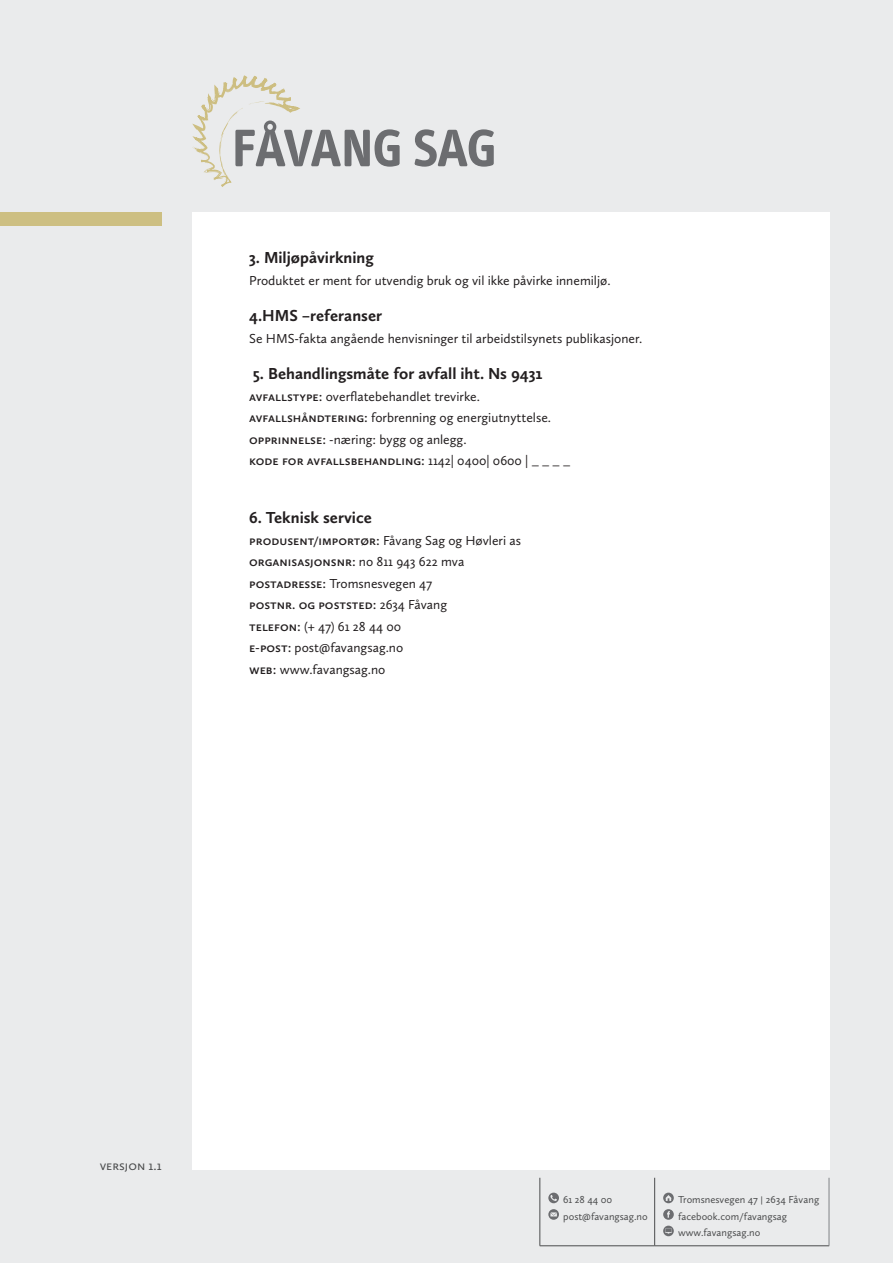
<style>
.page{position:relative;width:893px;height:1263px;background:#eaebec}
.page>*{position:absolute;margin:0;border:0;box-sizing:border-box;transform-origin:0 0}
.t1{font:700 16.5px "Calluna Sans";color:#231f20}
.t2{font:13.5px/21.5px "Calluna Sans";color:#231f20}
.t3{font:13.5px "Calluna Sans";color:#4b4c4d}
.t4{font:10.5px/16.5px "Calluna Sans";color:#4b4c4d}
.s1{font-weight:600}
</style>
<div class="page">
<div style="left:192px;top:213px;width:637px;height:957px;background:#fff"></div>
<div style="left:0;top:213px;width:162px;height:13px;background:#cdbf82"></div>
<hr style="left:540px;top:1178px;width:1px;height:67px;background:#4b4c4d">
<hr style="left:654px;top:1178px;width:1px;height:67px;background:#4b4c4d">
<hr style="left:540px;top:1245px;width:115px;height:1px;background:#4b4c4d">
<hr style="left:655px;top:1245px;width:174px;height:1px;background:#4b4c4d">
<hr style="left:829px;top:1178px;width:1px;height:67px;background:#818386">
<svg style="left:548px;top:1192px;width:11px;height:11px"></svg>
<svg style="left:548px;top:1209px;width:11px;height:11px"></svg>
<svg style="left:663px;top:1192px;width:11px;height:11px"></svg>
<svg style="left:663px;top:1209px;width:11px;height:27px"></svg>
<svg style="left:414px;top:129px;width:80px;height:38px"></svg>
<svg style="left:192px;top:75px;width:208px;height:112px"></svg>
<p class="t1" style="left:249px;top:248px;width:126px">3. Miljøpåvirkning</p>
<p class="t2" style="left:249px;top:269px;width:363px">Produktet er ment for utvendig bruk og vil ikke påvirke innemiljø.</p>
<p class="t1" style="left:249px;top:306px;width:134px">4.HMS –referanser</p>
<p class="t2" style="left:249px;top:327px;width:395px">Se HMS-fakta angående henvisninger til arbeidstilsynets publikasjoner.</p>
<p class="t1" style="left:253px;top:364px;width:291px">5. Behandlingsmåte for avfall iht. Ns 9431</p>
<p class="t2" style="left:249px;top:385px;width:323px"><span class="s1">avfallstype:</span> overflatebehandlet trevirke. <span class="s1">avfallshåndtering:</span> forbrenning og energiutnyttelse. <span class="s1">opprinnelse:</span> -næring: bygg og anlegg.<br><span class="s1">kode for avfallsbehandling:</span> 1142| 0400| 0600 | _ _ _ _</p>
<p class="t1" style="left:249px;top:508px;width:124px">6. Teknisk service</p>
<p class="t2" style="left:249px;top:529px;width:273px"><span class="s1">produsent/importør:</span> Fåvang Sag og Høvleri as <span class="s1">organisasjonsnr:</span> no 811 943 622 mva <span class="s1">postadresse:</span> Tromsnesvegen 47<br><span class="s1">postnr. og poststed:</span> 2634 Fåvang<br><span class="s1">telefon:</span> (+ 47) 61 28 44 00<br><span class="s1">e-post:</span> post@favangsag.no<br><span class="s1">web:</span> www.favangsag.no</p>
<p class="t3" style="left:100px;top:1157px;width:63px">versjon 1.1</p>
<p class="t4" style="left:563px;top:1191px;width:86px">61 28 44 00 post@favangsag.no</p>
<p class="t4" style="left:678px;top:1191px;width:143px">Tromsnesvegen 47 | 2634 Fåvang facebook.com/favangsag www.favangsag.no</p>
</div>
